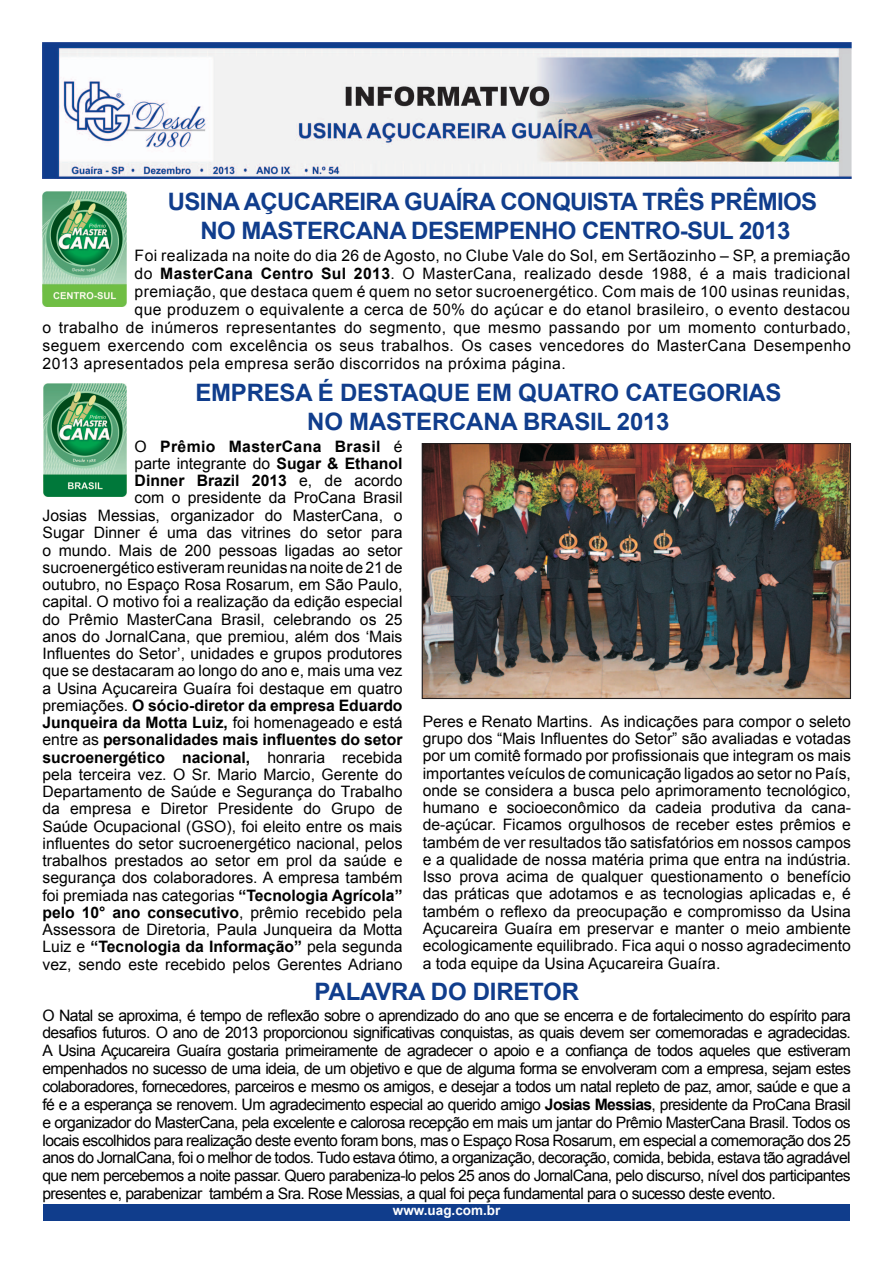
<style>
.page{position:relative;width:893px;height:1263px;background:#fff}
.page>*{position:absolute;margin:0;border:0;box-sizing:border-box;transform-origin:0 0}
.t1{font:700 24px/28.8px "Arial";letter-spacing:-.025em;color:#103d8c;text-align:center}
.t2{font:15.75px/17.2px "Arial";color:#000;text-align:justify}
.t3{font:700 13.5px "Arial";color:#fff}
.s1{font-weight:700}
</style>
<div class="page">
<div style="left:43px;top:1204px;width:806px;height:16px;background:#103d8c"></div>
<img style="left:424px;top:445px;width:425px;height:252px">
<div style="left:422px;top:443px;width:429px;height:256px;border:1px solid #231f20"></div>
<img style="left:43px;top:192px;width:84px;height:115px">
<img style="left:44px;top:383px;width:83px;height:114px">
<img style="left:43px;top:43px;width:808px;height:135px">
<h1 class="t1" style="left:168px;top:188px;width:651px">USINA AÇUCAREIRA GUAÍRA CONQUISTA TRÊS PRÊMIOS<br>NO MASTERCANA DESEMPENHO CENTRO-SUL 2013</h1>
<p class="t2" style="left:135px;top:246px;width:717px;line-height:18px">Foi realizada na noite do dia 26 de Agosto, no Clube Vale do Sol, em Sertãozinho – SP, a premiação do <span class="s1">MasterCana Centro Sul 2013</span>. O MasterCana, realizado desde 1988, é a mais tradicional premiação, que destaca quem é quem no setor sucroenergético. Com mais de 100 usinas reunidas, que produzem o equivalente a cerca de 50% do açúcar e do etanol brasileiro, o evento destacou</p>
<p class="t2" style="left:43px;top:318px;width:810px;line-height:18px">o trabalho de inúmeros representantes do segmento, que mesmo passando por um momento conturbado, seguem exercendo com excelência os seus trabalhos. Os cases vencedores do MasterCana Desempenho 2013 apresentados pela empresa serão discorridos na próxima página.</p>
<h1 class="t1" style="left:195px;top:379px;width:588px">EMPRESA É DESTAQUE EM QUATRO CATEGORIAS<br>NO MASTERCANA BRASIL 2013</h1>
<p class="t2" style="left:43px;top:438px;width:362px;text-align:right">O <span class="s1">Prêmio MasterCana Brasil</span> é<br>parte integrante do <span class="s1">Sugar &amp; Ethanol<br>Dinner Brazil 2013</span> e, de acordo<br>com o presidente da ProCana Brasil<br>Josias Messias, organizador do MasterCana, o Sugar Dinner é uma das vitrines do setor para o mundo. Mais de 200 pessoas ligadas ao setor sucroenergético estiveram reunidas na noite de 21 de outubro, no Espaço Rosa Rosarum, em São Paulo, capital. O motivo foi a realização da edição especial do Prêmio MasterCana Brasil, celebrando os 25 anos do JornalCana, que premiou, além dos ‘Mais Influentes do Setor’, unidades e grupos produtores que se destacaram ao longo do ano e, mais uma vez a Usina Açucareira Guaíra foi destaque em quatro premiações. <span class="s1">O sócio-diretor da empresa Eduardo Junqueira da Motta Luiz,</span> foi homenageado e está entre as <span class="s1">personalidades mais influentes do setor sucroenergético nacional,</span> honraria recebida pela terceira vez. O Sr. Mario Marcio, Gerente do Departamento de Saúde e Segurança do Trabalho da empresa e Diretor Presidente do Grupo de Saúde Ocupacional (GSO), foi eleito entre os mais influentes do setor sucroenergético nacional, pelos trabalhos prestados ao setor em prol da saúde e segurança dos colaboradores. A empresa também foi premiada nas categorias <span class="s1">“Tecnologia Agrícola” pelo 10° ano consecutivo</span>, prêmio recebido pela Assessora de Diretoria, Paula Junqueira da Motta Luiz e <span class="s1">“Tecnologia da Informação”</span> pela segunda vez, sendo este recebido pelos Gerentes Adriano</p>
<h1 class="t1" style="left:315px;top:978px;width:266px">PALAVRA DO DIRETOR</h1>
<p class="t2" style="left:43px;top:1006px;width:810px;line-height:17.9px">O Natal se aproxima, é tempo de reflexão sobre o aprendizado do ano que se encerra e de fortalecimento do espírito para desafios futuros. O ano de 2013 proporcionou significativas conquistas, as quais devem ser comemoradas e agradecidas.<br>A Usina Açucareira Guaíra gostaria primeiramente de agradecer o apoio e a confiança de todos aqueles que estiveram empenhados no sucesso de uma ideia, de um objetivo e que de alguma forma se envolveram com a empresa, sejam estes colaboradores, fornecedores, parceiros e mesmo os amigos, e desejar a todos um natal repleto de paz, amor, saúde e que a fé e a esperança se renovem. Um agradecimento especial ao querido amigo <span class="s1">Josias Messias</span>, presidente da ProCana Brasil e organizador do MasterCana, pela excelente e calorosa recepção em mais um jantar do Prêmio MasterCana Brasil. Todos os locais escolhidos para realização deste evento foram bons, mas o Espaço Rosa Rosarum, em especial a comemoração dos 25 anos do JornalCana, foi o melhor de todos. Tudo estava ótimo, a organização, decoração, comida, bebida, estava tão agradável que nem percebemos a noite passar. Quero parabeniza-lo pelos 25 anos do JornalCana, pelo discurso, nível dos participantes presentes e, parabenizar também a Sra. Rose Messias, a qual foi peça fundamental para o sucesso deste evento.</p>
<p class="t2" style="left:423px;top:713px;width:430px">Peres e Renato Martins. As indicações para compor o seleto grupo dos “Mais Influentes do Setor” são avaliadas e votadas por um comitê formado por profissionais que integram os mais importantes veículos de comunicação ligados ao setor no País, onde se considera a busca pelo aprimoramento tecnológico, humano e socioeconômico da cadeia produtiva da cana&shy;de-açúcar. Ficamos orgulhosos de receber estes prêmios e também de ver resultados tão satisfatórios em nossos campos e a qualidade de nossa matéria prima que entra na indústria.<br>Isso prova acima de qualquer questionamento o benefício das práticas que adotamos e as tecnologias aplicadas e, é também o reflexo da preocupação e compromisso da Usina Açucareira Guaíra em preservar e manter o meio ambiente ecologicamente equilibrado. Fica aqui o nosso agradecimento a toda equipe da Usina Açucareira Guaíra.</p>
<p class="t3" style="left:393px;top:1202px;width:109px">www.uag.com.br</p>
</div>
